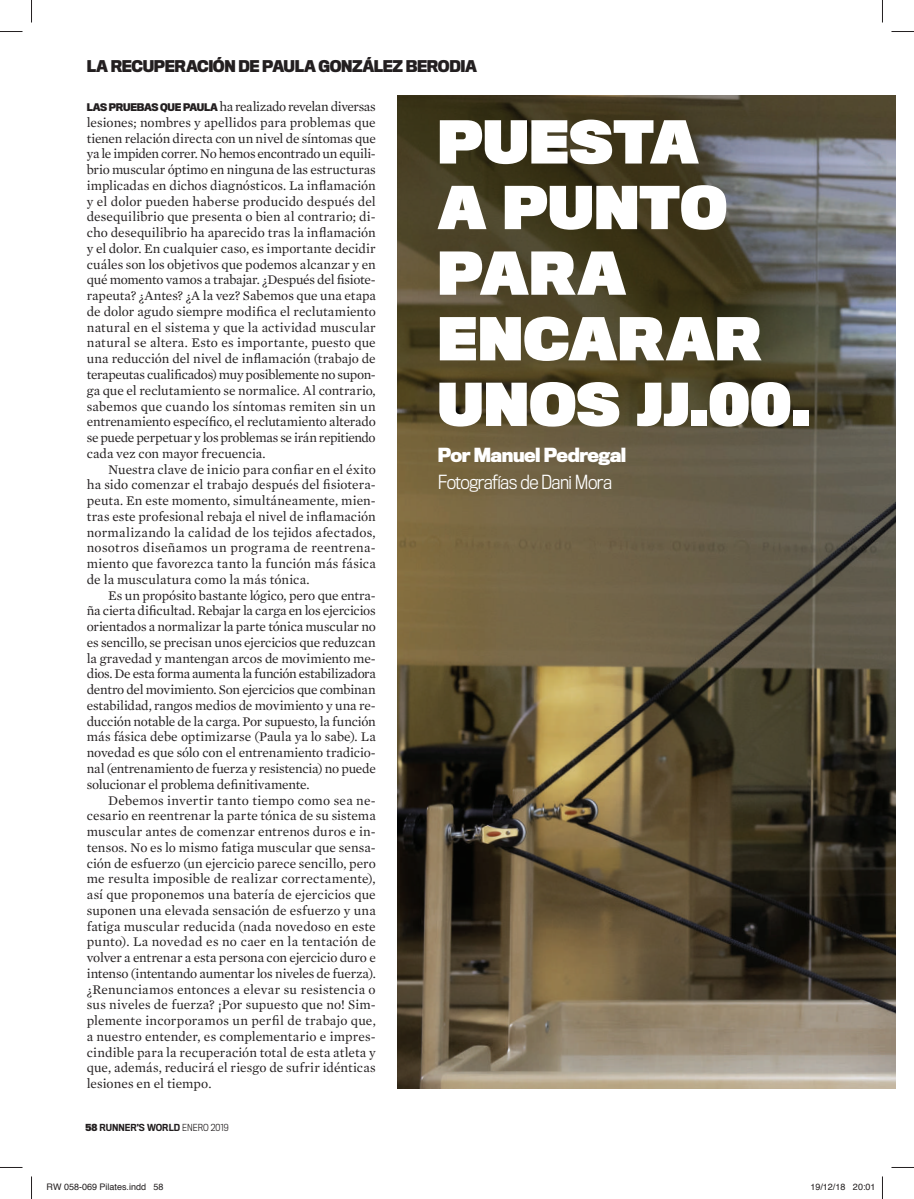
<style>
.page{position:relative;width:914px;height:1199px;background:#fff}
.page>*{position:absolute;margin:0;border:0;box-sizing:border-box;transform-origin:0 0}
.t1{font:900 54.6px/65.6px "Titling Gothic FB Narrow";letter-spacing:.015em;color:#fff}
.t2{font:300 18px "Titling Gothic FB Narrow";letter-spacing:-.03em;color:#fff}
.t3{font:700 18px "Titling Gothic FB Narrow";letter-spacing:-.03em;color:#fff}
.t4{font:700 15px "Titling Gothic FB Narrow";letter-spacing:-.025em;color:#231f20}
.t5{font:13.5px/15.8px "Mercury Text G1";letter-spacing:-.005em;color:#231f20;text-align:justify}
.t6{font:9px "Helvetica";color:#231f20}
.t7{font:500 9px "Titling Gothic FB Narrow";color:#231f20}
.s1{font-family:"Titling Gothic FB Narrow";font-weight:700;font-size:9.75px}
.s2{font-weight:700}
.s3{font-weight:300}
</style>
<div class="page">
<img style="left:397px;top:95px;width:498px;height:993px">
<svg style="left:0;top:31px;width:22px;height:1px"></svg>
<svg style="left:891px;top:31px;width:22px;height:1px"></svg>
<svg style="left:0;top:1167px;width:22px;height:1px"></svg>
<svg style="left:891px;top:1167px;width:22px;height:1px"></svg>
<svg style="left:31px;top:0;width:1px;height:22px"></svg>
<svg style="left:31px;top:1176px;width:1px;height:22px"></svg>
<svg style="left:882px;top:0;width:1px;height:22px"></svg>
<svg style="left:882px;top:1176px;width:1px;height:22px"></svg>
<p class="t4" style="left:87px;top:58px;width:391px">LA RECUPERACIÓN DE PAULA GONZÁLEZ BERODIA</p>
<p class="t5" style="left:87px;top:98px;width:290px"><span class="s1">LAS PRUEBAS QUE PAULA</span> ha realizado revelan diversas lesiones; nombres y apellidos para problemas que tienen relación directa con un nivel de síntomas que ya le impiden correr. No hemos encontrado un equili&shy;brio muscular óptimo en ninguna de las estructuras implicadas en dichos diagnósticos. La inflamación y el dolor pueden haberse producido después del desequilibrio que presenta o bien al contrario; di&shy;cho desequilibrio ha aparecido tras la inflamación y el dolor. En cualquier caso, es importante decidir cuáles son los objetivos que podemos alcanzar y en qué momento vamos a trabajar. ¿Después del fisiote&shy;rapeuta? ¿Antes? ¿A la vez? Sabemos que una etapa de dolor agudo siempre modifica el reclutamiento natural en el sistema y que la actividad muscular natural se altera. Esto es importante, puesto que una reducción del nivel de inflamación (trabajo de terapeutas cualificados) muy posiblemente no supon&shy;ga que el reclutamiento se normalice. Al contrario, sabemos que cuando los síntomas remiten sin un entrenamiento específico, el reclutamiento alterado se puede perpetuar y los problemas se irán repitiendo cada vez con mayor frecuencia.</p>
<p class="t5" style="left:87px;top:460px;width:290px;text-indent:21px">Nuestra clave de inicio para confiar en el éxito ha sido comenzar el trabajo después del fisiotera&shy;peuta. En este momento, simultáneamente, mien&shy;tras este profesional rebaja el nivel de inflamación normalizando la calidad de los tejidos afectados, nosotros diseñamos un programa de reentrena&shy;miento que favorezca tanto la función más fásica de la musculatura como la más tónica.</p>
<p class="t5" style="left:87px;top:586px;width:290px;text-indent:21px">Es un propósito bastante lógico, pero que entra&shy;ña cierta dificultad. Rebajar la carga en los ejercicios orientados a normalizar la parte tónica muscular no es sencillo, se precisan unos ejercicios que reduzcan la gravedad y mantengan arcos de movimiento me&shy;dios. De esta forma aumenta la función estabilizadora dentro del movimiento. Son ejercicios que combinan estabilidad, rangos medios de movimiento y una re&shy;ducción notable de la carga. Por supuesto, la función más fásica debe optimizarse (Paula ya lo sabe). La novedad es que sólo con el entrenamiento tradicio&shy;nal (entrenamiento de fuerza y resistencia) no puede solucionar el problema definitivamente.</p>
<p class="t5" style="left:87px;top:791px;width:290px;text-indent:21px">Debemos invertir tanto tiempo como sea ne&shy;cesario en reentrenar la parte tónica de su sistema muscular antes de comenzar entrenos duros e in&shy;tensos. No es lo mismo fatiga muscular que sensa&shy;ción de esfuerzo (un ejercicio parece sencillo, pero me resulta imposible de realizar correctamente), así que proponemos una batería de ejercicios que suponen una elevada sensación de esfuerzo y una fatiga muscular reducida (nada novedoso en este punto). La novedad es no caer en la tentación de volver a entrenar a esta persona con ejercicio duro e intenso (intentando aumentar los niveles de fuerza). ¿Renunciamos entonces a elevar su resistencia o sus niveles de fuerza? ¡Por supuesto que no! Sim&shy;plemente incorporamos un perfil de trabajo que, a nuestro entender, es complementario e impres&shy;cindible para la recuperación total de esta atleta y que, además, reducirá el riesgo de sufrir idénticas lesiones en el tiempo.</p>
<h1 class="t1" style="left:438px;top:111px;width:373px">PUESTA<br>A PUNTO<br>PARA<br>ENCARAR<br>UNOS JJ.00.</h1>
<h2 class="t3" style="left:438px;top:445px;width:190px">Por Manuel Pedregal</h2>
<h2 class="t2" style="left:438px;top:472px;width:176px">Fotografías de Dani Mora</h2>
<p class="t7" style="left:85px;top:1122px;width:145px"><span class="s2">58</span> RUNNER’S WORLD <span class="s3">ENERO 2019</span></p>
<p class="t6" style="left:46px;top:1179px;width:119px">RW 058-069 Pilates.indd 58</p>
<p class="t6" style="left:810px;top:1179px;width:67px">19/12/18 20:01</p>
</div>
